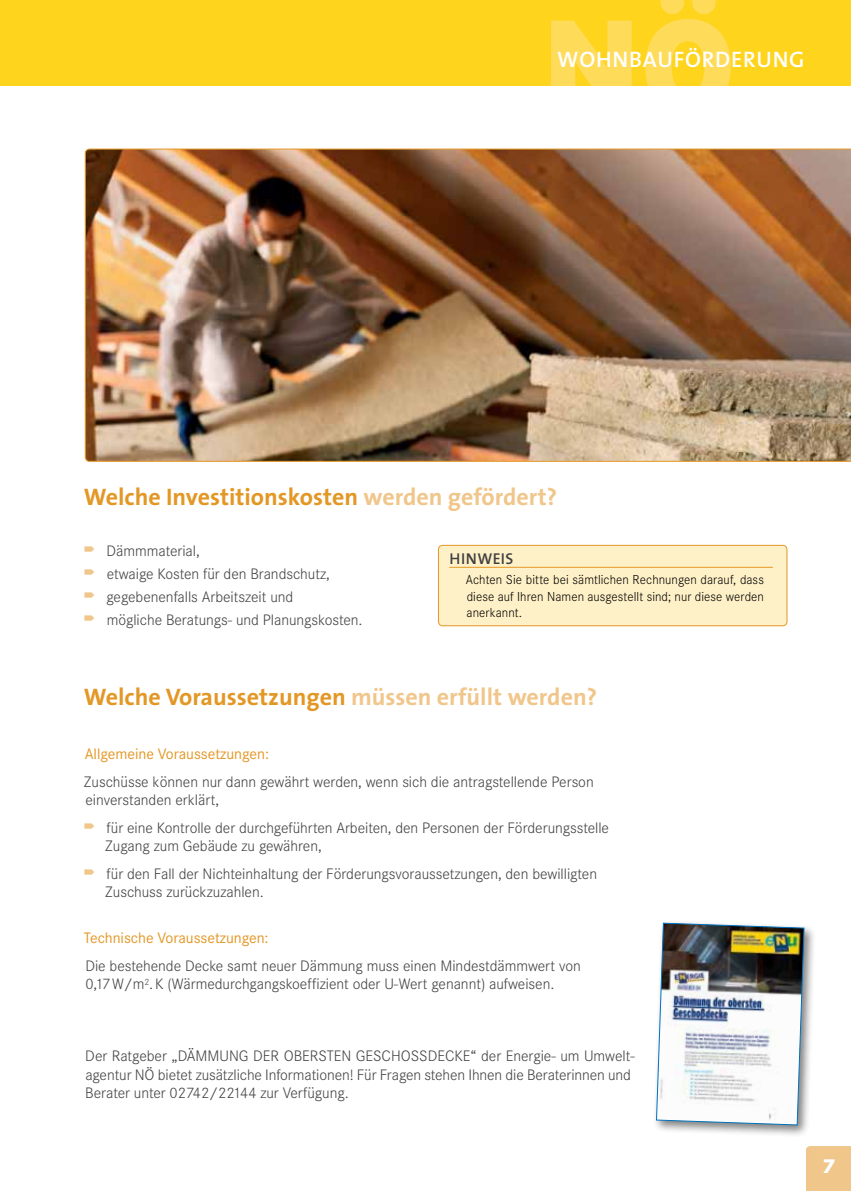
<style>
.page{position:relative;width:851px;height:1191px;background:#fff}
.page>*{position:absolute;margin:0;border:0;box-sizing:border-box;transform-origin:0 0}
.t1{font:700 24px "The Sans";color:#e39725}
.t2{font:600 22.5px "The Sans";letter-spacing:.035em;color:#fff}
.t3{font:800 21px "Corporate S";color:#fff}
.t4{font:300 15.75px/18.8px "Corporate S";letter-spacing:-.005em;color:#414042}
.t5{font:15.75px "Corporate S";letter-spacing:-.005em;color:#e39725}
.t6{font:600 15.75px "The Sans";letter-spacing:.02em;color:#414042}
.t7{font:300 13.5px/16.5px "Corporate S";letter-spacing:.005em;color:#000;text-align:justify}
.s1{color:#f0c68b}
</style>
<div class="page">
<div style="left:0;top:0;width:850px;height:85px;background:#ffd41c"></div>
<img style="left:551px;top:0;width:180px;height:85px">
<div style="left:806px;top:1146px;width:44px;height:45px;background:#f0c68b"></div>
<img style="left:85px;top:149px;width:765px;height:312px">
<div style="left:652px;top:919px;width:164px;height:218px;background:#000;opacity:.5"></div>
<img style="left:656px;top:922px;width:148px;height:203px">
<div style="left:438px;top:545px;width:348px;height:81px;background:#fff1c7;border-radius:4px"></div>
<div style="left:438px;top:545px;width:349px;height:81px;border:1px solid #e39725;border-radius:4px"></div>
<hr style="left:449px;top:567px;width:323px;height:1px;background:#e39725">
<h2 class="t2" style="left:557px;top:40px;width:249px">WOHNBAUFÖRDERUNG</h2>
<h1 class="t1" style="left:84px;top:477px;width:474px">Welche Investitionskosten <span class="s1">werden gefördert?</span></h1>
<p class="t4" style="left:107px;top:539px;width:257px;line-height:23px">Dämmmaterial,<br>etwaige Kosten für den Brandschutz, gegebenenfalls Arbeitszeit und<br>mögliche Beratungs- und Planungskosten.</p>
<p class="t6" style="left:449px;top:545px;width:65px">HINWEIS</p>
<p class="t7" style="left:466px;top:572px;width:299px">Achten Sie bitte bei sämtlichen Rechnungen darauf, dass diese auf Ihren Namen ausgestellt sind; nur diese werden anerkannt.</p>
<h1 class="t1" style="left:84px;top:676px;width:514px">Welche Voraussetzungen <span class="s1">müssen erfüllt werden?</span></h1>
<p class="t5" style="left:85px;top:745px;width:186px">Allgemeine Voraussetzungen:</p>
<p class="t4" style="left:84px;top:772px;width:511px">Zuschüsse können nur dann gewährt werden, wenn sich die antragstellende Person einverstanden erklärt,</p>
<p class="t4" style="left:105px;top:818px;width:505px">für eine Kontrolle der durchgeführten Arbeiten, den Personen der Förderungsstelle<br>Zugang zum Gebäude zu gewähren,</p>
<p class="t4" style="left:105px;top:864px;width:493px">für den Fall der Nichteinhaltung der Förderungsvoraussetzungen, den bewilligten<br>Zuschuss zurückzuzahlen.</p>
<p class="t5" style="left:84px;top:929px;width:186px">Technische Voraussetzungen:</p>
<p class="t4" style="left:85px;top:956px;width:497px">Die bestehende Decke samt neuer Dämmung muss einen Mindestdämmwert von<br>0,17W/m<sup>2</sup>.K (Wärmedurchgangskoeffizient oder U-Wert genannt) aufweisen.</p>
<p class="t4" style="left:85px;top:1046px;width:551px">Der Ratgeber „DÄMMUNG DER OBERSTEN GESCHOSSDECKE“ der Energie- um Umwelt&shy;agentur NÖ bietet zusätzliche Informationen! Für Fragen stehen Ihnen die Beraterinnen und<br>Berater unter 02742/22144 zur Verfügung.</p>
<h3 class="t3" style="left:822px;top:1153px;width:14px">7</h3>
</div>
